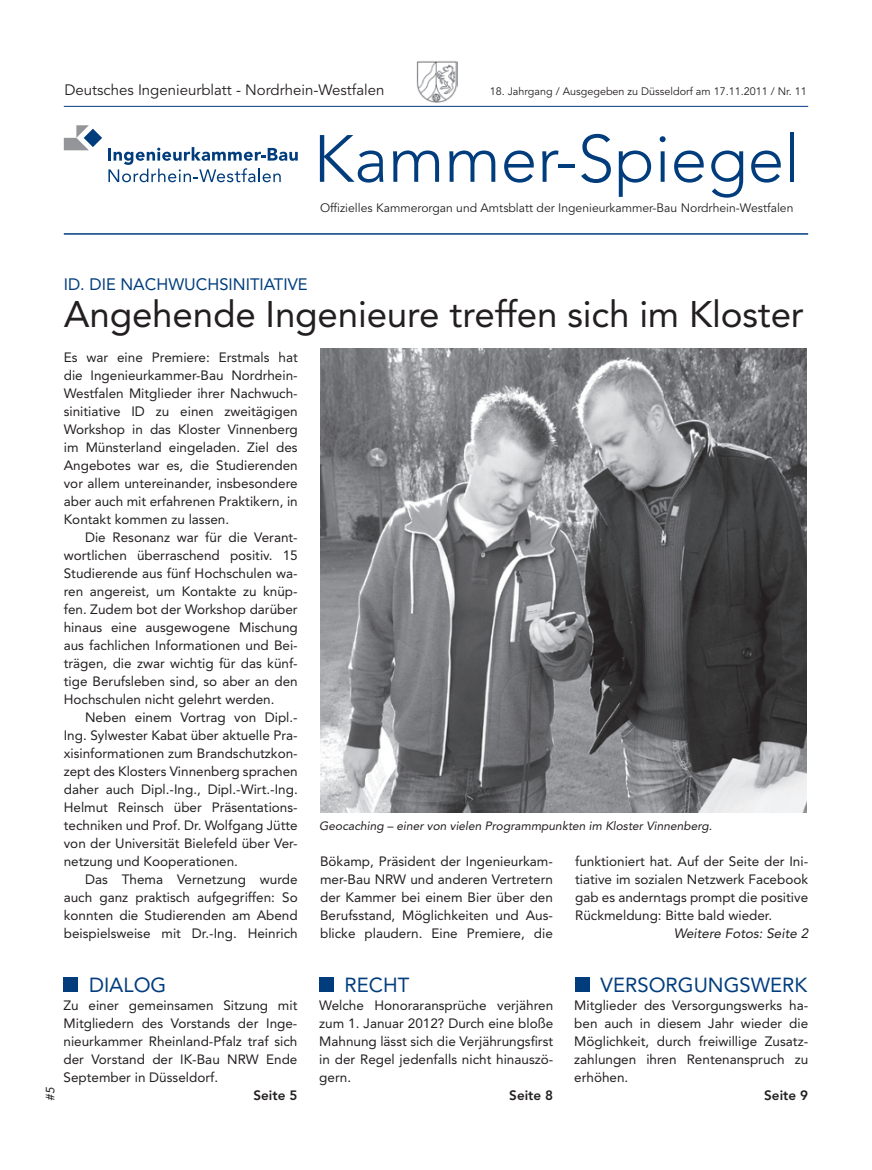
<style>
.page{position:relative;width:872px;height:1170px;background:#fff}
.page>*{position:absolute;margin:0;border:0;box-sizing:border-box;transform-origin:0 0}
.t1{font:300 66px "Avenir LT Std";color:#013d7d}
.t2{font:36.75px "Avenir LT Std";letter-spacing:-.005em;color:#231f20}
.t3{font:20.25px "Avenir LT Std";color:#013d7d}
.t4{font:16.5px "Avenir LT Std";color:#013d7d}
.t5{font:15px "Avenir LT Std";color:#231f20}
.t6{font:13.5px/18px "Avenir LT Std";color:#231f20;text-align:justify}
.t7{font:italic 13.5px "Avenir LT Std";color:#231f20}
.t8{font:800 13.5px "Avenir LT Std";color:#231f20}
.t9{font:12.15px "Avenir LT Std";color:#231f20}
.t10{font:italic 12px "Avenir LT Std";color:#231f20}
.t11{font:10.8px "Avenir LT Std";color:#231f20}
</style>
<div class="page">
<hr style="left:64px;top:233px;width:744px;height:2px;background:#013d7d">
<svg style="left:108px;top:147px;width:190px;height:35px"></svg>
<svg style="left:64px;top:125px;width:38px;height:25px"></svg>
<img style="left:416px;top:61px;width:41px;height:42px">
<hr style="left:64px;top:106px;width:744px;height:1px;background:#013d7d">
<div style="left:63px;top:977px;width:15px;height:15px;background:#013d7d"></div>
<div style="left:319px;top:977px;width:15px;height:15px;background:#013d7d"></div>
<div style="left:575px;top:977px;width:15px;height:15px;background:#013d7d"></div>
<img style="left:320px;top:348px;width:486px;height:464px">
<p class="t5" style="left:64px;top:81px;width:322px">Deutsches Ingenieurblatt - Nordrhein-Westfalen</p>
<h1 class="t1" style="left:313px;top:120px;width:488px">Kammer-Spiegel</h1>
<p class="t9" style="left:320px;top:201px;width:475px">Offizielles Kammerorgan und Amtsblatt der Ingenieurkammer-Bau Nordrhein-Westfalen</p>
<p class="t11" style="left:490px;top:85px;width:318px">18. Jahrgang / Ausgegeben zu Düsseldorf am 17.11.2011 / Nr. 11</p>
<p class="t4" style="left:64px;top:274px;width:245px">I D. Die Nachwuchsin itiative</p>
<h2 class="t2" style="left:64px;top:293px;width:741px">Angehende I ngenieure treffen sich im Kloster</h2>
<p class="t6" style="left:64px;top:348px;width:235px">Es war eine Premiere: Erstmals hat die I ngenieurkammer-Bau Nordrhein-Westfalen Mitglieder ihrer Nachwuch&shy;sinitiative I D zu einen zweitägigen Workshop in das Kloster Vinnenberg im Münsterland eingeladen. Ziel des Angebotes war es, die Studierenden vor allem untereinander, insbesondere aber auch mit erfahrenen Praktikern, in Kontakt kommen zu lassen.</p>
<p class="t6" style="left:64px;top:528px;width:235px;text-indent:21px">Die Resonanz war für die Verant&shy;wortlichen überraschend positiv. 15<br>Studierende aus fünf Hochschulen wa&shy;ren angereist, um Kontakte zu knüp&shy;fen. Zudem bot der Workshop darüber hinaus eine ausgewogene Mischung aus fachlichen I nformationen und Bei&shy;trägen, die zwar wichtig für das künf&shy;tige Berufsleben sind, so aber an den Hochschulen nicht gelehrt werden.</p>
<p class="t6" style="left:64px;top:708px;width:235px;text-indent:21px">Neben einem Vortrag von Dipl.- I ng. Sylwester Kabat über aktuelle Pra&shy;xisinformationen zum Brandschutzkon&shy;zept des Klosters Vinnenberg sprachen daher auch Dipl.-I ng., Dipl.-Wirt.-I ng.<br>H elmut Reinsch über Präsentations&shy;techniken und Prof. Dr. Wolfgang Jütte von der U niversität Bielefeld über Ver&shy;netzung und Kooperationen.</p>
<p class="t6" style="left:64px;top:870px;width:235px;text-indent:21px">Das Thema Vernetzung wurde auch ganz praktisch aufgegriffen: So konnten die Studierenden am Abend beispielsweise mit Dr.-I ng. Heinrich</p>
<p class="t10" style="left:319px;top:818px;width:394px">Geocaching – einer von vielen Programmpunkten im Kloster Vinnenberg.</p>
<p class="t6" style="left:320px;top:852px;width:234px">Bökamp, Präsident der I ngenieurkam&shy;mer-Bau NRW und anderen Vertretern der Kammer bei einem Bier über den Berufsstand, Möglichkeiten und Aus&shy;blicke plaudern. Eine Premiere, die</p>
<p class="t6" style="left:575px;top:852px;width:235px">funktioniert hat. Auf der Seite der I ni&shy;tiative im sozialen Netzwerk Facebook gab es anderntags prompt die positive Rückmeldung: Bitte bald wieder.</p>
<p class="t7" style="left:673px;top:925px;width:136px">Weitere Fotos: Seite 2</p>
<h3 class="t3" style="left:89px;top:973px;width:79px">Dialog</h3>
<h3 class="t3" style="left:344px;top:973px;width:66px">Recht</h3>
<p class="t6" style="left:319px;top:996px;width:235px">Welche Honoraransprüche verjähren zum 1. Januar 2012? Durch eine bloße Mahnung lässt sich die Verjährungsfirst in der Regel jedenfalls nicht hinauszö&shy;gern.</p>
<p class="t8" style="left:509px;top:1087px;width:45px">Seite 8</p>
<h3 class="t3" style="left:600px;top:973px;width:195px">Versorgungswerk</h3>
<p class="t6" style="left:574px;top:996px;width:235px">Mitglieder des Versorgungswerks ha&shy;ben auch in diesem Jahr wieder die Möglichkeit, durch freiwillige Zusatz&shy;zahlungen ihren Rentenanspruch zu erhöhen.</p>
<p class="t6" style="left:63px;top:996px;width:235px">Zu einer gemeinsamen Sitzung mit Mitgliedern des Vorstands der I nge&shy;nieurkammer Rheinland-Pfalz traf sich der Vorstand der I K-Bau NRW Ende September in Düsseldorf.</p>
<p class="t8" style="left:253px;top:1087px;width:45px">Seite 5</p>
<p class="t10" style="left:43px;top:1100px;width:15px;rotate:-90deg">#5</p>
<p class="t8" style="left:764px;top:1087px;width:45px">Seite 9</p>
</div>
